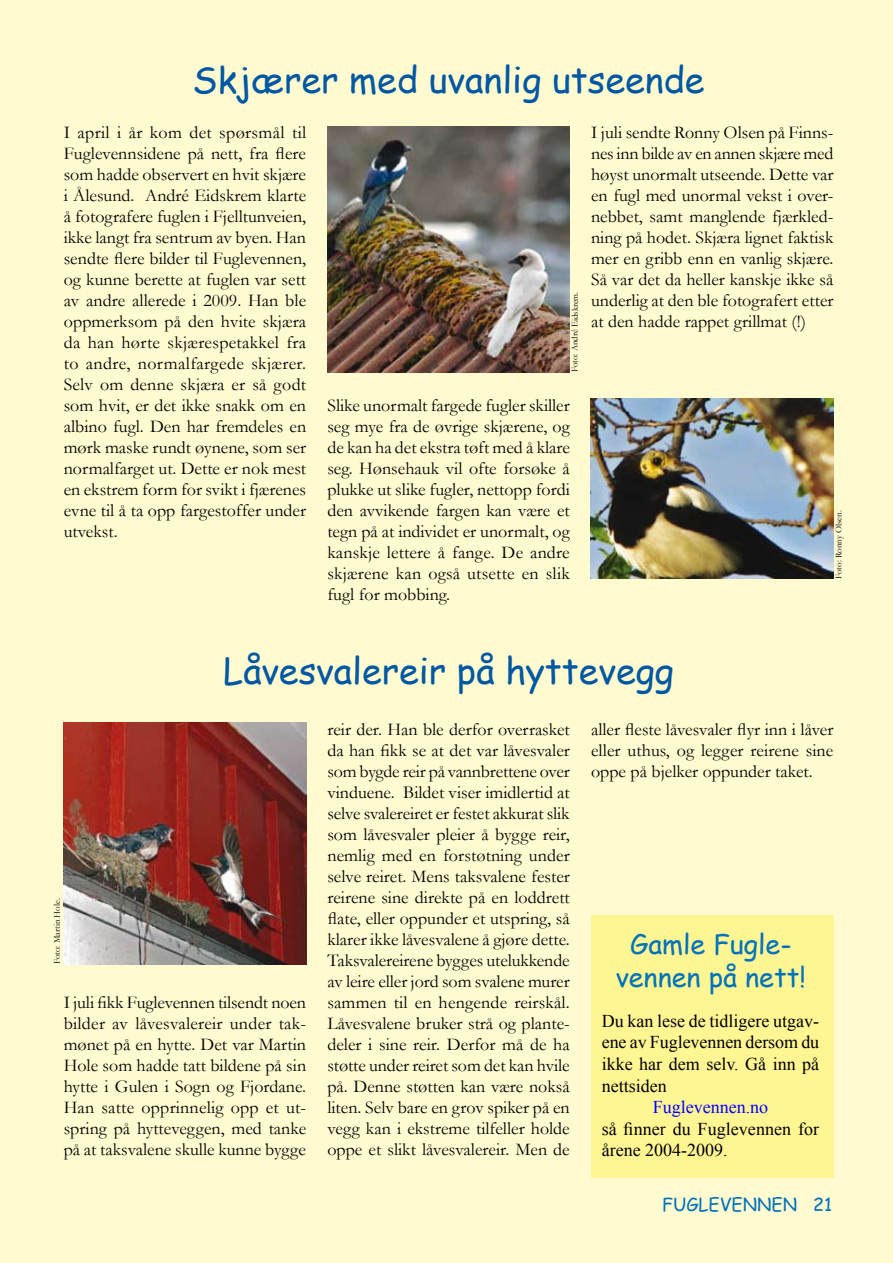
<style>
.page{position:relative;width:893px;height:1263px;background:#fffad0}
.page>*{position:absolute;margin:0;border:0;box-sizing:border-box;transform-origin:0 0}
.t1{font:36px "Comic Sans MS";color:#0057a2}
.t2{font:27px/32.4px "Comic Sans MS";color:#0073bb;text-align:center}
.t3{font:18px/21px "Garamond";color:#000;text-align:justify}
.t4{font:18px/21.6px "Times New Roman";color:#000;text-align:justify}
.t5{font:18px "Times New Roman";color:#00f}
.t6{font:18px "Comic Sans MS";color:#0073bb}
.t7{font:9px "Garamond";letter-spacing:-.005em;color:#000}
</style>
<div class="page">
<div style="left:591px;top:915px;width:242px;height:263px;background:#fff593"></div>
<img style="left:591px;top:398px;width:242px;height:181px">
<img style="left:327px;top:126px;width:243px;height:246px">
<img style="left:64px;top:723px;width:242px;height:241px">
<h1 class="t1" style="left:193px;top:53px;width:514px">Skjærer med uvanlig utseende</h1>
<p class="t3" style="left:64px;top:121px;width:244px">I april i år kom det spørsmål til Fuglevennsidene på nett, fra flere som hadde observert en hvit skjære i Ålesund. André Eidskrem klarte å fotografere fuglen i Fjelltunveien, ikke langt fra sentrum av byen. Han sendte flere bilder til Fuglevennen, og kunne berette at fuglen var sett av andre allerede i 2009. Han ble oppmerksom på den hvite skjæra da han hørte skjærespetakkel fra to andre, normalfargede skjærer.<br>Selv om denne skjæra er så godt som hvit, er det ikke snakk om en albino fugl. Den har fremdeles en mørk maske rundt øynene, som ser normalfarget ut. Dette er nok mest en ekstrem form for svikt i fjærenes evne til å ta opp fargestoffer under utvekst.</p>
<p class="t3" style="left:591px;top:121px;width:244px">I juli sendte Ronny Olsen på Finns&shy;nes inn bilde av en annen skjære med høyst unormalt utseende. Dette var en fugl med unormal vekst i over&shy;nebbet, samt manglende fjærkled&shy;ning på hodet. Skjæra lignet faktisk mer en gribb enn en vanlig skjære.<br>Så var det da heller kanskje ikke så underlig at den ble fotografert etter at den hadde rappet grillmat (!)</p>
<p class="t7" style="left:569px;top:372px;width:82px;rotate:-90deg">Foto: André Eidskrem.</p>
<p class="t3" style="left:327px;top:394px;width:244px">Slike unormalt fargede fugler skiller seg mye fra de øvrige skjærene, og de kan ha det ekstra tøft med å klare seg. Hønsehauk vil ofte forsøke å plukke ut slike fugler, nettopp fordi den avvikende fargen kan være et tegn på at individet er unormalt, og kanskje lettere å fange. De andre skjærene kan også utsette en slik fugl for mobbing.</p>
<p class="t7" style="left:833px;top:579px;width:70px;rotate:-90deg">Foto: Ronny Olsen.</p>
<h1 class="t1" style="left:223px;top:644px;width:452px">Låvesvalereir på hyttevegg</h1>
<p class="t7" style="left:51px;top:964px;width:67px;rotate:-90deg">Foto: Martin Hole.</p>
<p class="t3" style="left:64px;top:991px;width:244px">I juli fikk Fuglevennen tilsendt noen bilder av låvesvalereir under tak&shy;mønet på en hytte. Det var Martin Hole som hadde tatt bildene på sin hytte i Gulen i Sogn og Fjordane.<br>Han satte opprinnelig opp et ut&shy;spring på hytteveggen, med tanke på at taksvalene skulle kunne bygge</p>
<p class="t3" style="left:327px;top:718px;width:244px">reir der. Han ble derfor overrasket da han fikk se at det var låvesvaler som bygde reir på vannbrettene over vinduene. Bildet viser imidlertid at selve svalereiret er festet akkurat slik som låvesvaler pleier å bygge reir, nemlig med en forstøtning under selve reiret. Mens taksvalene fester reirene sine direkte på en loddrett flate, eller oppunder et utspring, så klarer ikke låvesvalene å gjøre dette.<br>Taksvalereirene bygges utelukkende av leire eller jord som svalene murer sammen til en hengende reirskål.<br>Låvesvalene bruker strå og plante&shy;deler i sine reir. Derfor må de ha støtte under reiret som det kan hvile på. Denne støtten kan være nokså liten. Selv bare en grov spiker på en vegg kan i ekstreme tilfeller holde oppe et slikt låvesvalereir. Men de</p>
<p class="t3" style="left:591px;top:718px;width:244px">aller fleste låvesvaler flyr inn i låver eller uthus, og legger reirene sine oppe på bjelker oppunder taket.</p>
<h2 class="t2" style="left:616px;top:927px;width:192px">Gamle Fugle&shy;vennen på nett!</h2>
<p class="t4" style="left:602px;top:1009px;width:219px">Du kan lese de tidligere utgav&shy;ene av Fuglevennen dersom du ikke har dem selv. Gå inn på nettsiden</p>
<p class="t5" style="left:653px;top:1095px;width:117px">Fuglevennen.no</p>
<p class="t4" style="left:602px;top:1117px;width:219px">så finner du Fuglevennen for årene 2004-2009.</p>
<p class="t6" style="left:662px;top:1191px;width:172px">FUGLEVENNEN 21</p>
</div>
